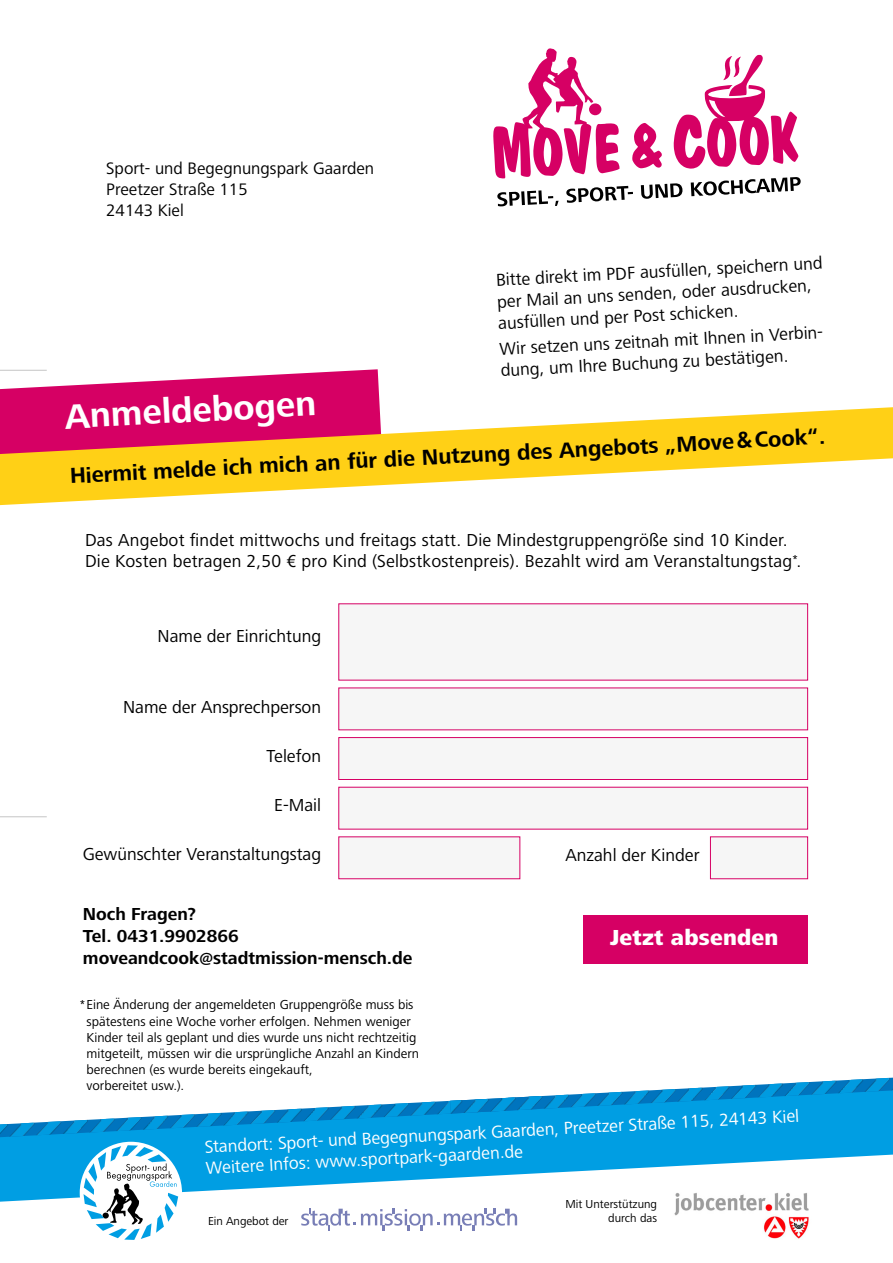
<style>
.page{position:relative;width:893px;height:1263px;background:#fff}
.page>*{position:absolute;margin:0;border:0;box-sizing:border-box;transform-origin:0 0}
.t1{font:700 36px "Frutiger Next LT";color:#fff}
.t2{font:700 22.5px "Frutiger Next LT";color:#000}
.t3{font:800 22.5px "Frutiger Next LT";letter-spacing:.01em;color:#fff}
.t4{font:18px/21.6px "Frutiger Next LT";letter-spacing:.01em;color:#000}
.t5{font:18px/21px "Frutiger Next LT";color:#fff}
.t6{font:700 18px/21.6px "Frutiger Next LT";color:#000}
.t7{font:17.25px/21px "Frutiger Next LT";color:#000}
.t8{font:13.5px/16.2px "Frutiger Next LT";color:#000}
.t9{font:12px "Frutiger Next LT";color:#000}
.s1{font-family:"Futura BT";font-weight:800}
</style>
<div class="page">
<hr style="left:0;top:816px;width:47px;height:1px;background:#c5c6c6">
<svg style="left:0;top:369px;width:380px;height:38px"></svg>
<svg style="left:493px;top:48px;width:308px;height:158px"></svg>
<svg style="left:0;top:407px;width:893px;height:98px;fill:#ffd016"></svg>
<div style="left:338px;top:603px;width:470px;height:77px;background:#f6f6f6"></div>
<div style="left:338px;top:688px;width:470px;height:42px;background:#f6f6f6"></div>
<div style="left:338px;top:737px;width:470px;height:43px;background:#f6f6f6;border:1px solid #d60064"></div>
<div style="left:338px;top:787px;width:470px;height:42px;background:#f6f6f6"></div>
<div style="left:338px;top:836px;width:182px;height:43px;background:#f6f6f6"></div>
<div style="left:710px;top:836px;width:98px;height:43px;background:#f6f6f6;border:1px solid #d60064"></div>
<div style="left:583px;top:915px;width:225px;height:49px;background:#d60064"></div>
<svg style="left:0;top:1137px;width:893px;height:65px;fill:#009ee3"></svg>
<svg style="left:0;top:1100px;width:893px;height:37px"></svg>
<img style="left:450px;top:1078px;width:443px;height:35px">
<img style="left:665px;top:1184px;width:153px;height:55px">
<div style="left:80px;top:1142px;width:102px;height:102px;background:#fff;border-radius:50%"></div>
<svg style="left:84px;top:1145px;width:94px;height:95px"></svg>
<svg style="left:301px;top:1209px;width:216px;height:21px"></svg>
<p class="t7" style="left:106px;top:157px;width:269px">Sport- und Begegnungspark Gaarden<br>Preetzer Straße 115<br>24143 Kiel</p>
<p class="t4" style="left:495px;top:269px;width:328px;rotate:-3deg">Bitte direkt im PDF ausfüllen, speichern und per Mail an uns senden, oder ausdrucken, ausfüllen und per Post schicken.</p>
<p class="t4" style="left:499px;top:338px;width:329px;rotate:-3deg">Wir setzen uns zeitnah mit Ihnen in Verbin&shy;dung, um Ihre Buchung zu bestätigen.</p>
<h1 class="t1" style="left:64px;top:396px;width:253px;rotate:-3deg">Anmeldebogen</h1>
<p class="t2" style="left:69px;top:463px;width:758px;rotate:-3deg">Hiermit melde ich mich an für die Nutzung des Angebots „Move<span class="s1">&amp;</span>Cook“.</p>
<p class="t4" style="left:85px;top:529px;width:718px">Das Angebot findet mittwochs und freitags statt. Die Mindestgruppengröße sind 10 Kinder.<br>Die Kosten betragen 2,50 € pro Kind (Selbstkostenpreis). Bezahlt wird am Veranstaltungstag<sup>*</sup>.</p>
<p class="t4" style="left:157px;top:625px;width:165px">Name der Einrichtung</p>
<p class="t4" style="left:123px;top:696px;width:199px">Name der Ansprechperson</p>
<p class="t4" style="left:267px;top:745px;width:56px">Telefon</p>
<p class="t4" style="left:274px;top:794px;width:48px">E-Mail</p>
<p class="t4" style="left:83px;top:843px;width:240px">Gewünschter Veranstaltungstag</p>
<p class="t4" style="left:565px;top:844px;width:136px">Anzahl der Kinder</p>
<p class="t6" style="left:83px;top:904px;width:331px">Noch Fragen?<br>Tel. 0431.9902866 moveandcook@stadtmission-mensch.de</p>
<p class="t8" style="left:86px;top:997px;width:334px;text-indent:-7px">*Eine Änderung der angemeldeten Gruppengröße muss bis spätestens eine Woche vorher erfolgen. Nehmen weniger Kinder teil als geplant und dies wurde uns nicht rechtzeitig mitgeteilt, müssen wir die ursprüngliche Anzahl an Kindern berechnen (es wurde bereits eingekauft,<br>vorbereitet usw.).</p>
<p class="t3" style="left:610px;top:925px;width:170px">Jetzt absenden</p>
<p class="t5" style="left:204px;top:1136px;width:596px;rotate:-3deg">Standort: Sport- und Begegnungspark Gaarden, Preetzer Straße 115, 24143 Kiel<br>Weitere Infos: www.sportpark-gaarden.de</p>
<p class="t9" style="left:565px;top:1197px;width:93px">Mit Unterstützung</p>
<p class="t9" style="left:208px;top:1214px;width:82px">Ein Angebot der</p>
<p class="t9" style="left:608px;top:1211px;width:50px">durch das</p>
</div>
